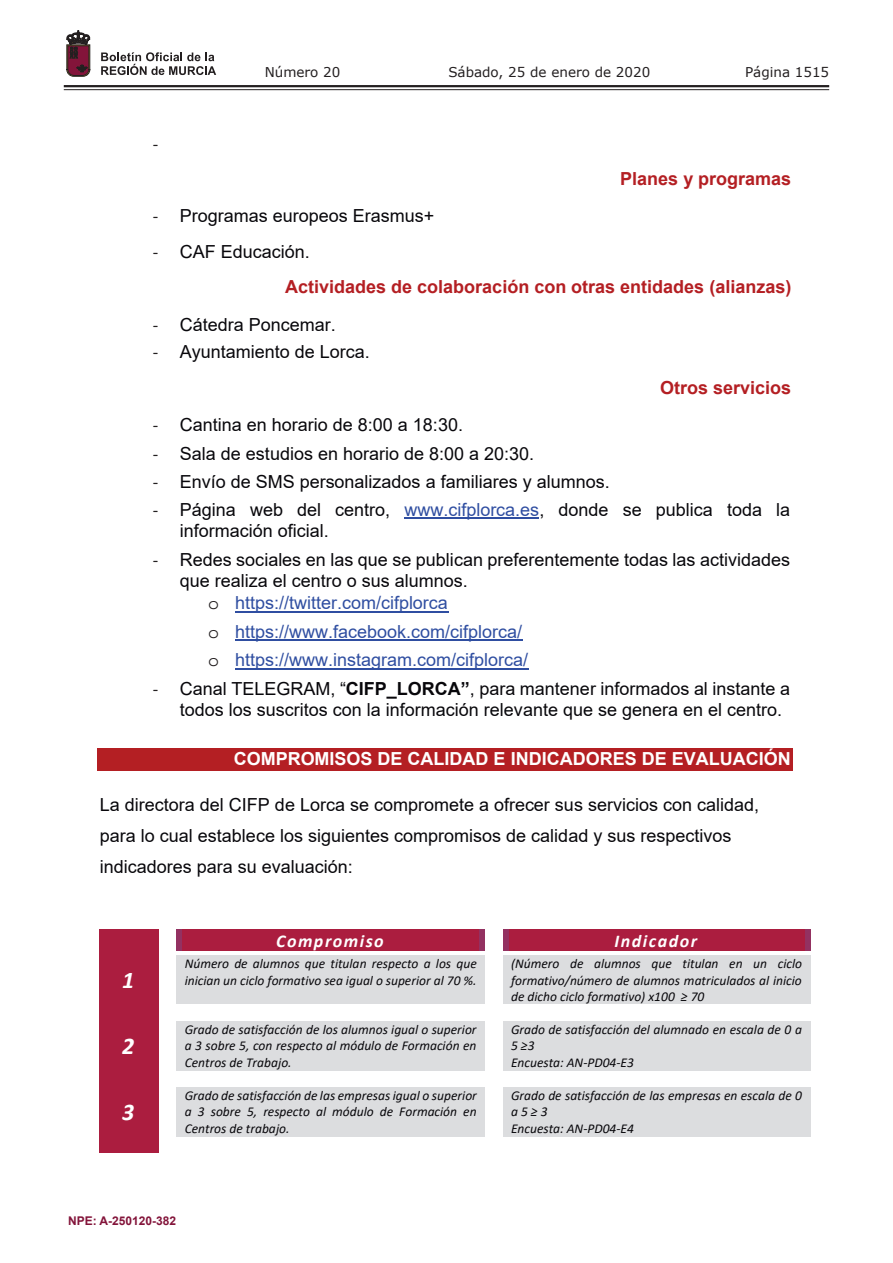
<style>
.page{position:relative;width:893px;height:1263px;background:#fff}
.page>*{position:absolute;margin:0;border:0;box-sizing:border-box;transform-origin:0 0}
.t1{font:italic 700 24px "Calibri";color:#fff}
.t2{font:18px/31px "Arial";color:#08070b}
.t3{font:18px/28.5px "Arial";color:#2f4ea1}
.t4{font:700 18px/35.4px "Arial";color:#b41f23}
.t5{font:700 18px "Arial";color:#fff}
.t6{font:italic 700 18px "Calibri";letter-spacing:.085em;color:#fff}
.t7{font:18px "Calibri";color:#231f20}
.t8{font:italic 13.5px/16.5px "Calibri";color:#08070b}
.t9{font:13.5px "Verdana";color:#231f20}
.t10{font:700 12px "Arial";color:#83143a}
.s1{font-family:"Calibri";color:#231f20}
.s2{font-family:"Calibri";font-weight:400;color:#231f20}
.s3{font-weight:400;color:#08070b}
.s4{color:#2f4ea1}
.s5{font-family:"Courier";color:#231f20}
.s6{font-weight:700}
</style>
<div class="page">
<hr style="left:64px;top:85px;width:765px;height:2px;background:#231f20">
<hr style="left:64px;top:89px;width:765px;height:1px;background:#231f20">
<svg style="left:101px;top:52px;width:115px;height:23px"></svg>
<svg style="left:67px;top:31px;width:23px;height:45px"></svg>
<hr style="left:404px;top:518px;width:135px;height:1px;background:#2f4ea1">
<hr style="left:235px;top:611px;width:213px;height:1px;background:#2f4ea1">
<hr style="left:235px;top:639px;width:287px;height:2px;background:#2f4ea1">
<hr style="left:235px;top:668px;width:293px;height:1px;background:#2f4ea1">
<div style="left:98px;top:748px;width:695px;height:23px;background:#b41f23"></div>
<div style="left:99px;top:929px;width:60px;height:22px;background:#ab1d3f"></div>
<div style="left:177px;top:929px;width:308px;height:22px;background:#933161"></div>
<div style="left:183px;top:929px;width:296px;height:22px;background:#ab1d3f"></div>
<div style="left:503px;top:929px;width:307px;height:22px;background:#933161"></div>
<div style="left:509px;top:929px;width:295px;height:22px;background:#ab1d3f"></div>
<hr style="left:99px;top:951px;width:60px;height:4px;background:#ab1d3f">
<div style="left:99px;top:955px;width:60px;height:49px;background:#ab1d3f"></div>
<div style="left:177px;top:955px;width:308px;height:49px;background:#dcdddf"></div>
<div style="left:503px;top:955px;width:307px;height:49px;background:#dcdddf"></div>
<div style="left:99px;top:1004px;width:60px;height:17px;background:#ab1d3f"></div>
<div style="left:99px;top:1021px;width:60px;height:49px;background:#ab1d3f"></div>
<div style="left:177px;top:1021px;width:308px;height:49px;background:#dcdddf"></div>
<div style="left:503px;top:1021px;width:307px;height:49px;background:#dcdddf"></div>
<div style="left:99px;top:1070px;width:60px;height:17px;background:#ab1d3f"></div>
<div style="left:99px;top:1087px;width:60px;height:49px;background:#ab1d3f"></div>
<div style="left:177px;top:1087px;width:308px;height:49px;background:#dcdddf"></div>
<div style="left:503px;top:1087px;width:307px;height:49px;background:#dcdddf"></div>
<div style="left:99px;top:1136px;width:60px;height:17px;background:#ab1d3f"></div>
<p class="t7" style="left:153px;top:131px;width:7px">-</p>
<p class="t9" style="left:265px;top:62px;width:77px">Número 20</p>
<p class="t9" style="left:448px;top:62px;width:203px">Sábado, 25 de enero de 2020</p>
<p class="t9" style="left:745px;top:62px;width:86px">Página 1515</p>
<p class="t4" style="left:620px;top:161px;width:173px">Planes y programas</p>
<p class="t2" style="left:153px;top:200px;width:283px"><span class="s1">-</span> Programas europeos Erasmus+</p>
<p class="t4" style="left:285px;top:234px;width:508px;text-indent:-132px"><span class="s2">-</span> <span class="s3">CAF Educación.<br></span>Actividades de colaboración con otras entidades (alianzas)</p>
<p class="t2" style="left:153px;top:309px;width:185px"><span class="s1">-</span> Cátedra Poncemar.</p>
<p class="t2" style="left:153px;top:336px;width:219px"><span class="s1">-</span> Ayuntamiento de Lorca.</p>
<p class="t4" style="left:660px;top:370px;width:133px">Otros servicios</p>
<p class="t2" style="left:153px;top:409px;width:312px"><span class="s1">-</span> Cantina en horario de 8:00 a 18:30.</p>
<p class="t2" style="left:153px;top:438px;width:383px"><span class="s1">-</span> Sala de estudios en horario de 8:00 a 20:30.</p>
<p class="t2" style="left:153px;top:466px;width:459px"><span class="s1">-</span> Envío de SMS personalizados a familiares y alumnos.</p>
<p class="t2" style="left:180px;top:499px;width:612px;line-height:21.5px;text-indent:-27px"><span class="s1">-</span> Página web del centro, <span class="s4">www.cifplorca.es</span>, donde se publica toda la información oficial.</p>
<p class="t2" style="left:153px;top:544px;width:639px"><span class="s1">-</span> Redes sociales en las que se publican preferentemente todas las actividades</p>
<p class="t2" style="left:180px;top:565px;width:290px">que realiza el centro o sus alumnos.</p>
<p class="t3" style="left:208px;top:588px;width:241px"><span class="s5">o</span> https://twitter.com/cifplorca</p>
<p class="t3" style="left:208px;top:617px;width:322px"><span class="s5">o</span> https://www.facebook.com/cifplorca/ <span class="s5">o</span> https://www.instagram.com/cifplorca/</p>
<p class="t2" style="left:180px;top:678px;width:612px;line-height:21.6px;text-indent:-27px"><span class="s1">-</span> Canal TELEGRAM, “<span class="s6">CIFP_LORCA”</span>, para mantener informados al instante a todos los suscritos con la información relevante que se genera en el centro.</p>
<p class="t5" style="left:234px;top:746px;width:559px">COMPROMISOS DE CALIDAD E INDICADORES DE EVALUACIÓN</p>
<p class="t2" style="left:100px;top:789px;width:661px">La directora del CIFP de Lorca se compromete a ofrecer sus servicios con calidad, para lo cual establece los siguientes compromisos de calidad y sus respectivos indicadores para su evaluación:</p>
<h1 class="t1" style="left:122px;top:963px;width:14px">1</h1>
<h1 class="t1" style="left:122px;top:1029px;width:14px">2</h1>
<h1 class="t1" style="left:122px;top:1095px;width:14px">3</h1>
<p class="t6" style="left:276px;top:928px;width:109px">Compromiso</p>
<p class="t6" style="left:615px;top:928px;width:84px">Indicador</p>
<p class="t8" style="left:185px;top:955px;width:293px">Número de alumnos que titulan respecto a los que inician un ciclo formativo sea igual o superior al 70 %.</p>
<p class="t8" style="left:511px;top:955px;width:293px;text-align:justify">(Número de alumnos que titulan en un ciclo formativo/número de alumnos matriculados al inicio de dicho ciclo formativo) x100 ≥ 70</p>
<p class="t8" style="left:185px;top:1020px;width:293px;text-align:justify">Grado de satisfacción de los alumnos igual o superior a 3 sobre 5, con respecto al módulo de Formación en Centros de Trabajo.</p>
<p class="t8" style="left:511px;top:1020px;width:292px">Grado de satisfacción del alumnado en escala de 0 a<br>5 ≥3<br>Encuesta: AN-PD04-E3</p>
<p class="t8" style="left:185px;top:1086px;width:294px;text-align:justify">Grado de satisfacción de las empresas igual o superior a 3 sobre 5, respecto al módulo de Formación en Centros de trabajo.</p>
<p class="t8" style="left:511px;top:1086px;width:293px">Grado de satisfacción de las empresas en escala de 0 a 5 ≥ 3<br>Encuesta: AN-PD04-E4</p>
<p class="t10" style="left:68px;top:1212px;width:110px">NPE: A-250120-382</p>
</div>
